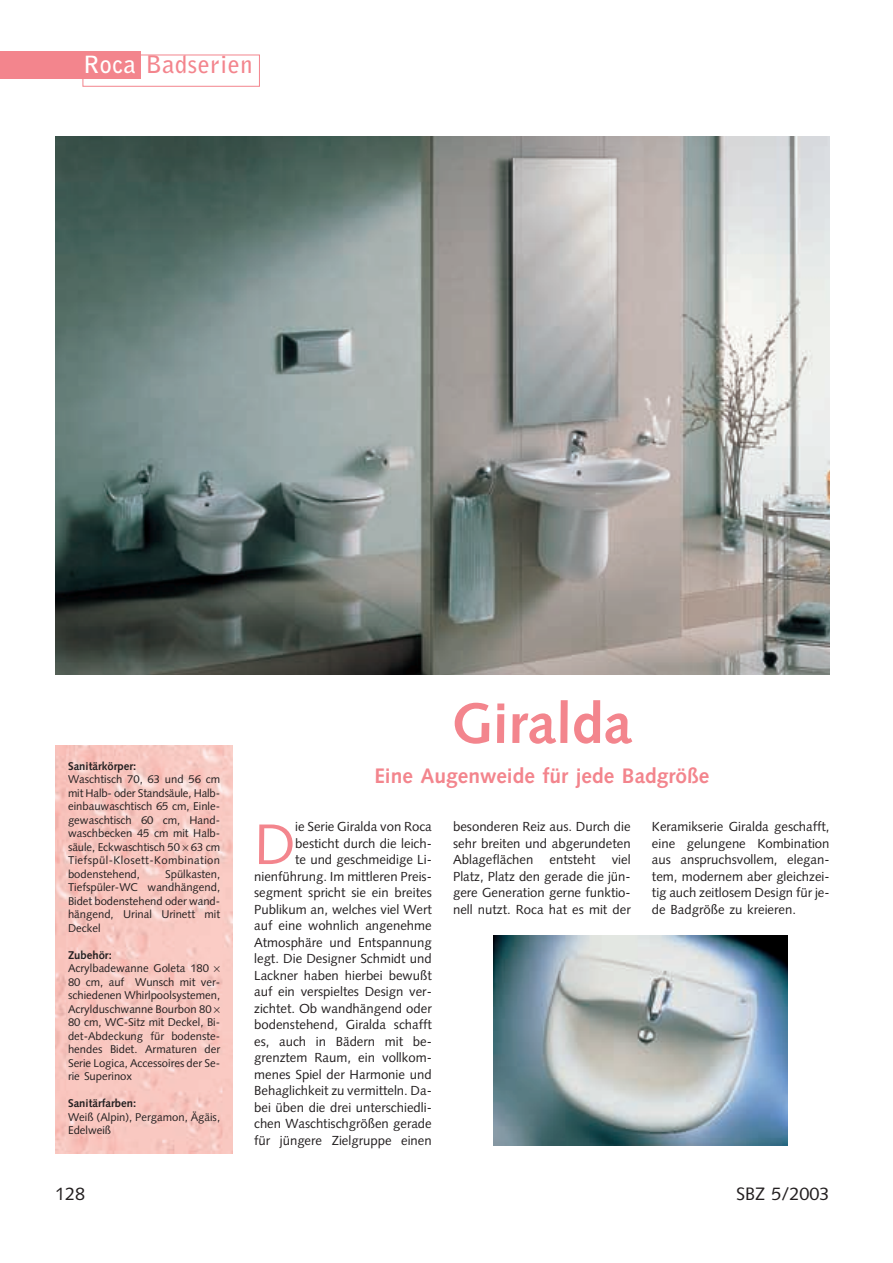
<style>
.page{position:relative;width:893px;height:1263px;background:#fff}
.page>*{position:absolute;margin:0;border:0;box-sizing:border-box;transform-origin:0 0}
.t1{font:57.15px "Syntax";color:#f3858d}
.t2{font:700 57px "Syntax";color:#f3858d}
.t3{font:700 24px "Bell Gothic";letter-spacing:.03em;color:#f3858d}
.t4{font:700 21px "Syntax";color:#f3858d}
.t5{font:18px "Syntax";color:#231f20}
.t6{font:13.2px/16.5px "Syntax";color:#231f20;text-align:justify}
.t7{font:11.25px/13.5px "Syntax";color:#231f20;text-align:justify}
.t8{font:700 11.25px "Syntax";color:#231f20}
.s1{color:#fff}
</style>
<div class="page">
<div style="left:0;top:51px;width:140px;height:28px;background:#f3858d"></div>
<div style="left:83px;top:55px;width:177px;height:32px;border:1px solid #f3858d"></div>
<img style="left:55px;top:136px;width:774px;height:539px">
<img style="left:55px;top:745px;width:178px;height:408px">
<img style="left:493px;top:935px;width:294px;height:211px">
<svg style="left:182px;top:845px;width:6px;height:6px"></svg>
<svg style="left:214px;top:966px;width:6px;height:6px"></svg>
<svg style="left:214px;top:1007px;width:6px;height:6px"></svg>
<h3 class="t3" style="left:83px;top:55px;width:171px"><span class="s1">Roca</span> Badserien</h3>
<p class="t8" style="left:68px;top:761px;width:70px">Sanitärkörper:</p>
<p class="t7" style="left:68px;top:774px;width:154px">Waschtisch 70, 63 und 56 cm mit Halb- oder Standsäule, Halb&shy;einbauwaschtisch 65 cm, Einle&shy;gewaschtisch 60 cm, Hand&shy;waschbecken 45 cm mit Halb&shy;säule, Eckwaschtisch 50 63 cm Tiefspül-Klosett-Kombination bodenstehend,</p>
<p class="t7" style="left:68px;top:868px;width:154px;text-indent:97px">Spülkasten, Tiefspüler-WC wandhängend, Bidet bodenstehend oder wand&shy;hängend, Urinal Urinett mit Deckel</p>
<p class="t8" style="left:68px;top:950px;width:45px">Zubehör:</p>
<p class="t7" style="left:68px;top:963px;width:154px;text-align:left">Acrylbadewanne Goleta 180<br>80 cm, auf Wunsch mit ver&shy;schiedenen Whirlpoolsystemen,<br>Acrylduschwanne Bourbon 80<br>80 cm, WC-Sitz mit Deckel, Bi&shy;det-Abdeckung für bodenste&shy;hendes Bidet. Armaturen der<br>Serie Logica, Accessoires der Se&shy;rie Superinox</p>
<p class="t8" style="left:68px;top:1099px;width:70px">Sanitärfarben:</p>
<p class="t7" style="left:68px;top:1111px;width:154px">Weiß (Alpin), Pergamon, Ägäis,<br>Edelweiß</p>
<h2 class="t2" style="left:451px;top:700px;width:182px">Giralda</h2>
<h3 class="t4" style="left:374px;top:768px;width:336px">Eine Augenweide für jede Badgröße</h3>
<p class="t6" style="left:254px;top:820px;width:179px;text-align:right">ie Serie Giralda von Roca besticht durch die leich-<br>te und geschmeidige Li&shy;nienführung. Im mittleren Preis&shy;segment spricht sie ein breites<br>Publikum an, welches viel Wert auf eine wohnlich angenehme<br>Atmosphäre und Entspannung legt. Die Designer Schmidt und<br>Lackner haben hierbei bewußt auf ein verspieltes Design ver&shy;zichtet. Ob wandhängend oder bodenstehend, Giralda schafft es, auch in Bädern mit be&shy;grenztem Raum, ein vollkom&shy;menes Spiel der Harmonie und<br>Behaglichkeit zu vermitteln. Da&shy;bei üben die drei unterschiedli&shy;chen Waschtischgrößen gerade für jüngere Zielgruppe einen</p>
<p class="t6" style="left:453px;top:819px;width:179px">besonderen Reiz aus. Durch die sehr breiten und abgerundeten Ablageflächen entsteht viel Platz, Platz den gerade die jün&shy;gere Generation gerne funktio&shy;nell nutzt. Roca hat es mit der</p>
<p class="t6" style="left:652px;top:819px;width:179px">Keramikserie Giralda geschafft, eine gelungene Kombination aus anspruchsvollem, elegan&shy;tem, modernem aber gleichzei&shy;tig auch zeitlosem Design für je&shy;de Badgröße zu kreieren.</p>
<h1 class="t1" style="left:254px;top:821px;width:43px">D</h1>
<h3 class="t5" style="left:55px;top:1186px;width:32px">128</h3>
<h3 class="t5" style="left:736px;top:1186px;width:95px">SBZ 5/2003</h3>
</div>
